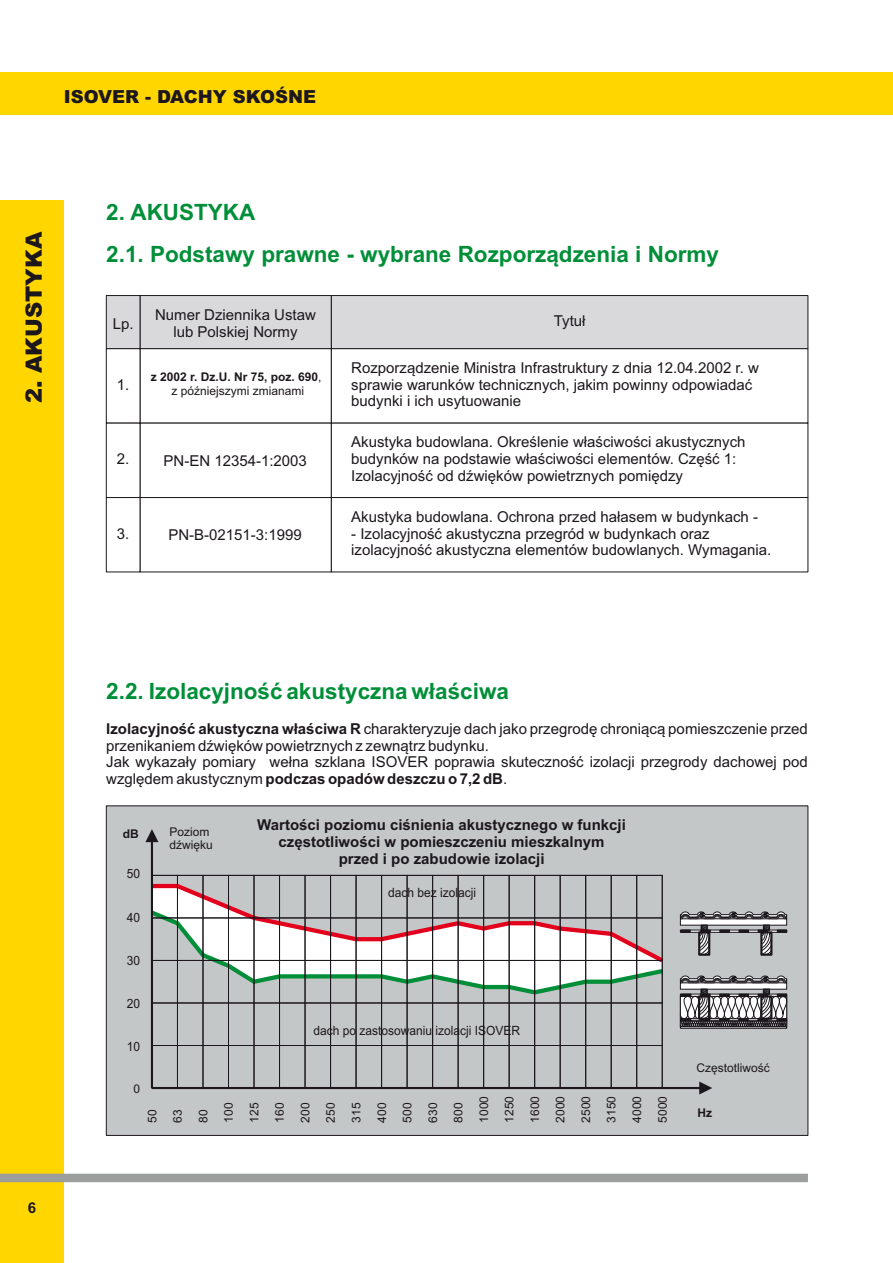
<style>
.page{position:relative;width:893px;height:1263px;background:#fff}
.page>*{position:absolute;margin:0;border:0;box-sizing:border-box;transform-origin:0 0}
.t1{font:700 22.5px/41.8px "Arial";color:#008f38}
.t2{font:900 22.5px "Arial";color:#1c171c}
.t3{font:900 18px "Arial";color:#1c171c}
.t4{font:15px/16.8px "Arial";color:#1c171c}
.t5{font:700 15px/16.8px "Arial";color:#1c171c;text-align:center}
.t6{font:12.75px "Arial";color:#1c171c;scale:.94 1}
.t7{font:12px/25.5px "Arial";color:#1c171c}
.t8{font:700 12px/13.4px "Arial";color:#1c171c;text-align:center}
.s1{font-weight:400}
.s2{font-weight:700}
</style>
<div class="page">
<div style="left:0;top:200px;width:64px;height:1063px;background:#ffd600"></div>
<div style="left:0;top:72px;width:893px;height:43px;background:#ffd600"></div>
<div style="left:0;top:1174px;width:808px;height:8px;background:#9c9e9e"></div>
<div style="left:106px;top:805px;width:703px;height:331px;background:#c4c7c7"></div>
<svg style="left:145px;top:829px;width:642px;height:265px;background:#bbbcbb"></svg>
<svg style="left:106px;top:295px;width:703px;height:278px"></svg>
<p class="t3" style="left:64px;top:90px;width:254px">ISOVER - DACHY SKOŚNE</p>
<h1 class="t2" style="left:26px;top:403px;width:173px;rotate:-90deg">2. AKUSTYKA</h1>
<h1 class="t1" style="left:106px;top:193px;width:614px">2. AKUSTYKA<br>2.1. Podstawy prawne - wybrane Rozporządzenia i Normy</h1>
<p class="t4" style="left:113px;top:316px;width:22px">Lp.</p>
<p class="t4" style="left:117px;top:377px;width:14px">1.</p>
<p class="t4" style="left:155px;top:307px;width:162px;text-align:center">Numer Dziennika Ustaw lub Polskiej Normy</p>
<p class="t8" style="left:151px;top:372px;width:172px">z 2002 r. Dz.U. Nr 75, poz. 690<span class="s1">, z późniejszymi zmianami</span></p>
<p class="t4" style="left:117px;top:452px;width:14px">2.</p>
<p class="t4" style="left:163px;top:453px;width:145px">PN-EN 12354-1:2003</p>
<p class="t4" style="left:117px;top:526px;width:14px">3.</p>
<p class="t4" style="left:168px;top:528px;width:135px">PN-B-02151-3:1999</p>
<p class="t4" style="left:554px;top:314px;width:33px">Tytuł</p>
<p class="t4" style="left:351px;top:361px;width:409px">Rozporządzenie Ministra Infrastruktury z dnia 12.04.2002 r. w sprawie warunków technicznych, jakim powinny odpowiadać budynki i ich usytuowanie</p>
<p class="t4" style="left:351px;top:435px;width:396px">Akustyka budowlana. Określenie właściwości akustycznych budynków na podstawie właściwości elementów. Część 1:<br>Izolacyjność od dźwięków powietrznych pomiędzy</p>
<p class="t4" style="left:351px;top:509px;width:408px">Akustyka budowlana. Ochrona przed hałasem w budynkach -</p>
<p class="t4" style="left:351px;top:526px;width:422px">- Izolacyjność akustyczna przegród w budynkach oraz izolacyjność akustyczna elementów budowlanych. Wymagania.</p>
<p class="t5" style="left:28px;top:1200px;width:10px">6</p>
<h1 class="t1" style="left:106px;top:672px;width:404px">2.2. Izolacyjność akustyczna właściwa</h1>
<p class="t4" style="left:106px;top:721px;width:703px"><span class="s2">Izolacyjność akustyczna właściwa R</span> charakteryzuje dach jako przegrodę chroniącą pomieszczenie przed przenikaniem dźwięków powietrznych z zewnątrz budynku.<br>Jak wykazały pomiary wełna szklana ISOVER poprawia skuteczność izolacji przegrody dachowej pod względem akustycznym <span class="s2">podczas opadów deszczu o 7,2 dB</span>.</p>
<p class="t8" style="left:123px;top:828px;width:17px">dB</p>
<p class="t6" style="left:127px;top:869px;width:16px">50</p>
<p class="t6" style="left:127px;top:912px;width:16px">40</p>
<p class="t6" style="left:127px;top:955px;width:16px">30</p>
<p class="t6" style="left:127px;top:998px;width:16px">20</p>
<p class="t6" style="left:127px;top:1042px;width:16px">10</p>
<p class="t7" style="left:133px;top:1077px;width:8px">0</p>
<p class="t7" style="left:141px;top:1123px;width:15px;rotate:-90deg">50</p>
<p class="t7" style="left:169px;top:826px;width:45px;line-height:13.4px">Poziom dźwięku</p>
<p class="t5" style="left:257px;top:818px;width:370px">Wartości poziomu ciśnienia akustycznego w funkcji częstotliwości w pomieszczeniu mieszkalnym przed i po zabudowie izolacji</p>
<p class="t6" style="left:388px;top:888px;width:95px">dach bez izolacji</p>
<p class="t6" style="left:313px;top:1025px;width:221px">dach po zastosowaniu izolacji ISOVER</p>
<p class="t7" style="left:166px;top:1123px;width:15px;rotate:-90deg">63</p>
<p class="t7" style="left:192px;top:1123px;width:15px;rotate:-90deg">80</p>
<p class="t7" style="left:217px;top:1123px;width:22px;rotate:-90deg">100</p>
<p class="t7" style="left:243px;top:1123px;width:28px;rotate:-90deg">125<br>160<br>200<br>250<br>315<br>400<br>500<br>630<br>800<br>1000<br>1250<br>1600<br>2000<br>2500<br>3150<br>4000<br>5000</p>
<p class="t7" style="left:697px;top:1056px;width:75px">Częstotliwość</p>
<p class="t8" style="left:697px;top:1107px;width:16px">Hz</p>
</div>
